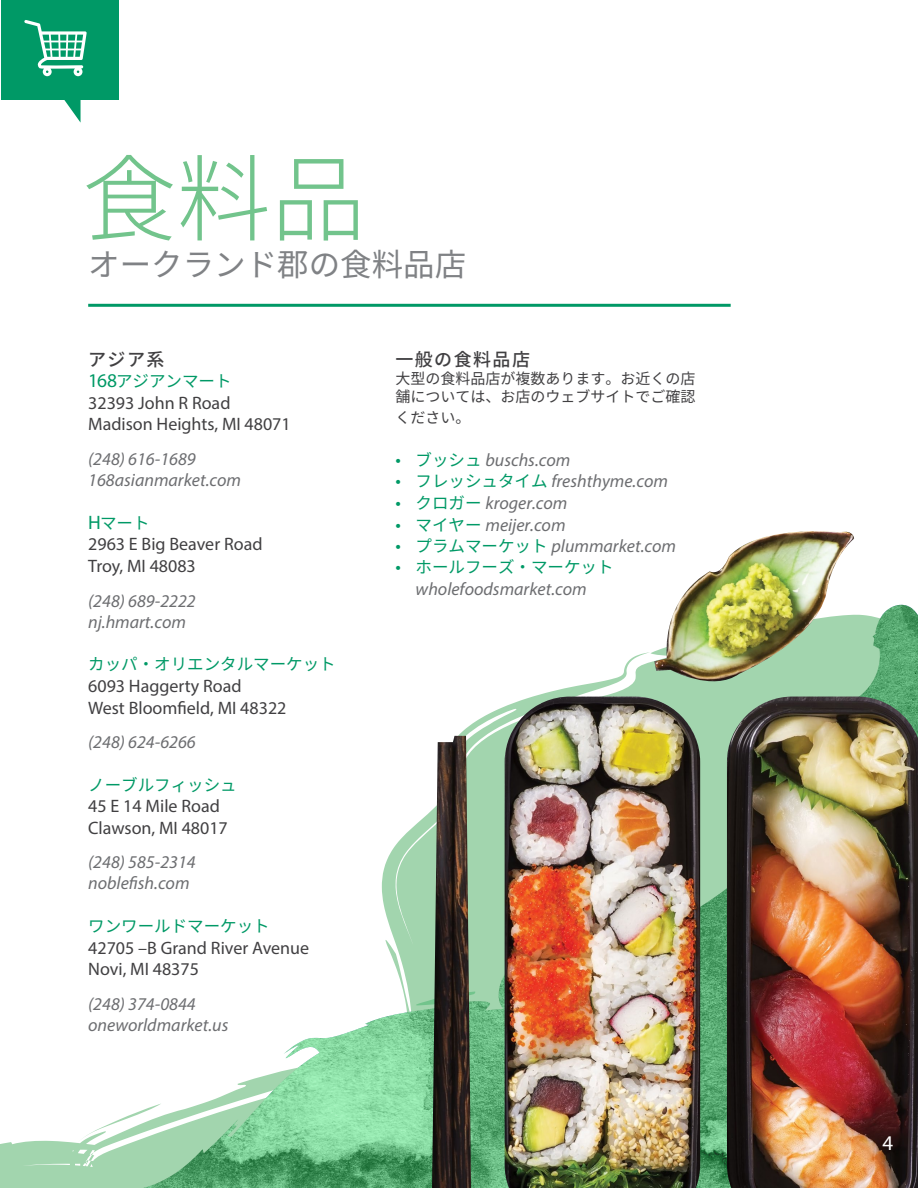
<style>
.page{position:relative;width:918px;height:1188px;background:#fff}
.page>*{position:absolute;margin:0;border:0;box-sizing:border-box;transform-origin:0 0}
.t1{font:300 94.5px "Noto Sans CJ Kjp";color:#72c48c}
.t2{font:31.5px "Noto Sans CJ Kjp";color:#808285}
.t3{font:21px "Myriad Pro";color:#fff}
.t4{font:italic 18px/21px "Myriad Pro";color:#6d6e71}
.t5{font:18px/21.6px "Myriad Pro";color:#414042}
.t6{font:500 18px "Noto Sans CJ Kjp";letter-spacing:.08em;color:#414042}
.t7{font:16.5px "Noto Sans CJ Kjp";color:#096}
.t8{font:15px/18px "Noto Sans CJ Kjp";color:#414042}
.s1{font-family:"Myriad Pro";font-size:19.5px}
.s2{font-style:normal;font-size:19.5px;color:#096}
.s3{font-family:"Noto Sans CJ Kjp";font-style:normal;font-size:16.5px;color:#096}
</style>
<div class="page">
<hr style="left:88px;top:304px;width:643px;height:3px;background:#096">
<svg style="left:0;top:604px;width:918px;height:584px"></svg>
<img style="left:405px;top:606px;width:490px;height:407px">
<svg style="left:415px;top:991px;width:61px;height:14px"></svg>
<div style="left:1px;top:0;width:118px;height:99px;background:#096"></div>
<svg style="left:51px;top:99px;width:30px;height:24px"></svg>
<img style="left:505px;top:697px;width:195px;height:491px">
<img style="left:727px;top:697px;width:191px;height:491px">
<img style="left:432px;top:736px;width:39px;height:452px">
<img style="left:654px;top:531px;width:200px;height:152px">
<svg style="left:24px;top:20px;width:63px;height:56px"></svg>
<h1 class="t1" style="left:82px;top:146px;width:285px">食料品</h1>
<h2 class="t2" style="left:88px;top:247px;width:379px">オークランド郡の食料品店</h2>
<p class="t6" style="left:88px;top:349px;width:78px">アジア系</p>
<p class="t7" style="left:88px;top:372px;width:145px"><span class="s1">168</span>アジアンマート</p>
<p class="t5" style="left:88px;top:392px;width:204px">32393 John R Road<br>Madison Heights, MI 48071</p>
<p class="t4" style="left:88px;top:448px;width:154px">(248) 616-1689<br>168asianmarket.com</p>
<p class="t7" style="left:88px;top:513px;width:63px"><span class="s1">H</span>マート</p>
<p class="t5" style="left:88px;top:533px;width:176px">2963 E Big Beaver Road<br>Troy, MI 48083</p>
<p class="t4" style="left:88px;top:590px;width:109px">(248) 689-2222 nj.hmart.com</p>
<p class="t7" style="left:88px;top:655px;width:249px">カッパ・オリエンタルマーケット</p>
<p class="t5" style="left:88px;top:675px;width:200px">6093 Haggerty Road<br>West Bloomfield, MI 48322</p>
<p class="t4" style="left:88px;top:731px;width:109px">(248) 624-6266</p>
<p class="t7" style="left:88px;top:775px;width:150px">ノーブルフィッシュ</p>
<p class="t5" style="left:88px;top:795px;width:141px">45 E 14 Mile Road<br>Clawson, MI 48017</p>
<p class="t4" style="left:88px;top:852px;width:109px">(248) 585-2314 noblefish.com</p>
<p class="t7" style="left:88px;top:917px;width:183px">ワンワールドマーケット</p>
<p class="t5" style="left:88px;top:937px;width:222px">42705 –B Grand River Avenue<br>Novi, MI 48375</p>
<p class="t4" style="left:88px;top:993px;width:142px">(248) 374-0844 oneworldmarket.us</p>
<p class="t6" style="left:395px;top:349px;width:136px">一般の食料品店</p>
<p class="t8" style="left:395px;top:369px;width:301px">大型の食料品店が複数あります。お近くの店舗については、お店のウェブサイトでご確認</p>
<p class="t8" style="left:395px;top:409px;width:76px">ください。</p>
<p class="t4" style="left:395px;top:449px;width:176px"><span class="s2">•</span> <span class="s3">ブッシュ</span> buschs.com</p>
<p class="t4" style="left:395px;top:471px;width:274px"><span class="s2">•</span> <span class="s3">フレッシュタイム</span> freshthyme.com</p>
<p class="t4" style="left:395px;top:492px;width:174px"><span class="s2">•</span> <span class="s3">クロガー</span> kroger.com</p>
<p class="t4" style="left:395px;top:514px;width:172px"><span class="s2">•</span> <span class="s3">マイヤー</span> meijer.com</p>
<p class="t4" style="left:395px;top:535px;width:282px"><span class="s2">•</span> <span class="s3">プラムマーケット</span> plummarket.com</p>
<p class="t7" style="left:395px;top:558px;width:220px"><span class="s1">•</span> ホールフーズ・マーケット</p>
<p class="t4" style="left:416px;top:578px;width:173px">wholefoodsmarket.com</p>
<p class="t3" style="left:882px;top:1130px;width:12px">4</p>
</div>
